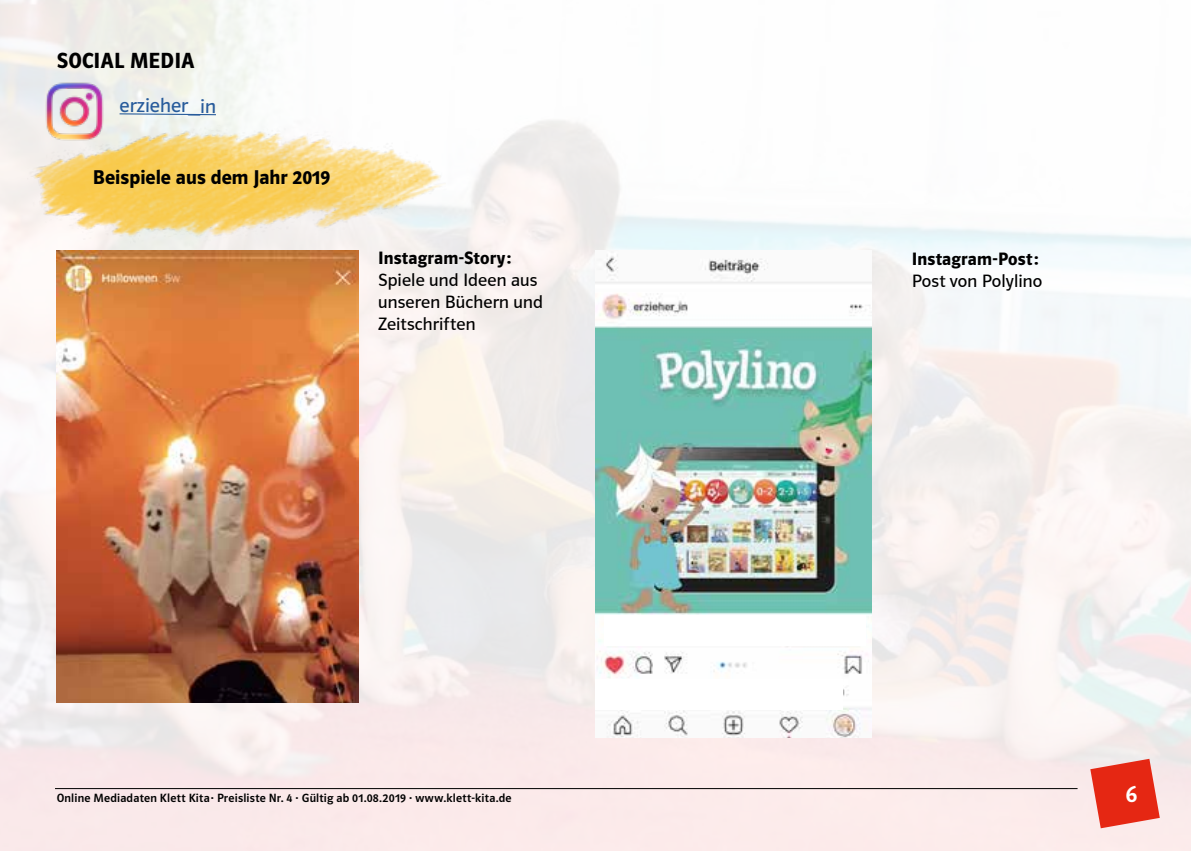
<style>
.page{position:relative;width:1191px;height:851px;background:#fff}
.page>*{position:absolute;margin:0;border:0;box-sizing:border-box;transform-origin:0 0}
.t1{font:24px "Polo ST11 K Krftg";color:#fff}
.t2{font:22px "Polo ST11 K Hfett";letter-spacing:.01em;color:#000}
.t3{font:20px "Polo ST11 K Hfett";color:#000}
.t4{font:20px "Polo ST11 K Buch";color:#275b9b}
.t5{font:18px/22px "Polo ST11 K Buch";letter-spacing:.01em;color:#000}
.t6{font:18px "Polo ST11 K Hfett";letter-spacing:.01em;color:#000}
.t7{font:12px "Polo ST11 K Krftg";letter-spacing:.02em;color:#000}
</style>
<div class="page">
<img style="left:0;top:0;width:1191px;height:850px">
<svg style="left:1090px;top:758px;width:69px;height:70px;background:#e9584a"></svg>
<hr style="left:55px;top:788px;width:1022px;height:1px;background:#000">
<img style="left:21px;top:114px;width:489px;height:166px">
<svg style="left:118px;top:113px;width:99px;height:3px"></svg>
<img style="left:57px;top:250px;width:301px;height:452px">
<img style="left:595px;top:250px;width:276px;height:487px">
<div style="left:595px;top:679px;width:247px;height:30px;background:#fff"></div>
<div style="left:604px;top:615px;width:261px;height:30px;background:#fff"></div>
<img style="left:34px;top:71px;width:80px;height:80px">
<h2 class="t2" style="left:57px;top:48px;width:139px">SOCIAL MEDIA</h2>
<h3 class="t4" style="left:120px;top:94px;width:98px;rotate:1deg">erzieher_in</h3>
<h3 class="t3" style="left:93px;top:166px;width:239px">Beispiele aus dem Jahr 2019</h3>
<h3 class="t6" style="left:378px;top:248px;width:134px">Instagram-Story:</h3>
<h3 class="t5" style="left:378px;top:269px;width:166px">Spiele und Ideen aus unseren Büchern und<br>Zeitschriften</h3>
<h3 class="t6" style="left:911px;top:249px;width:128px">Instagram-Post:</h3>
<h3 class="t5" style="left:911px;top:270px;width:132px">Post von Polylino</h3>
<p class="t7" style="left:57px;top:791px;width:456px">Online Mediadaten Klett Kita· Preisliste Nr. 4 · Gültig ab 01.08.2019 · www.klett-kita.de</p>
<h1 class="t1" style="left:1125px;top:780px;width:13px">6</h1>
</div>
